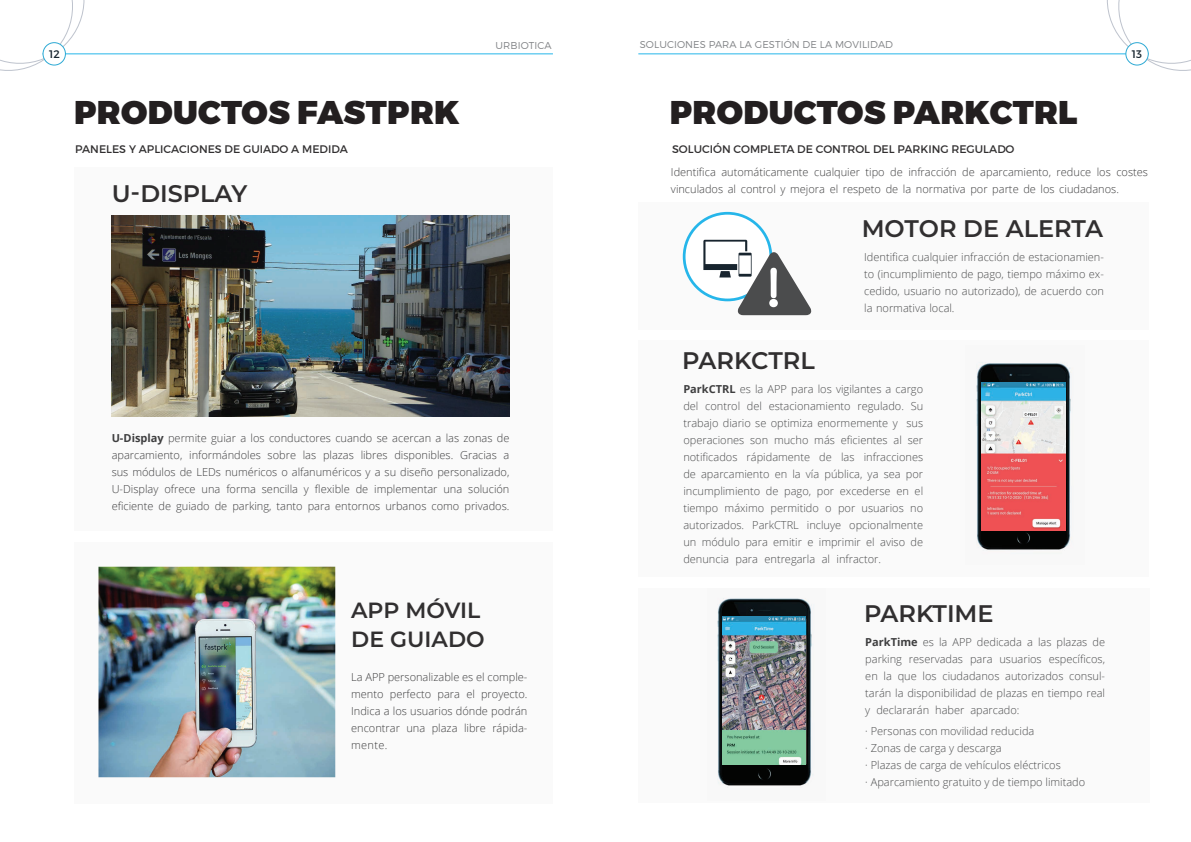
<style>
.page{position:relative;width:1191px;height:842px;background:#fff}
.page>*{position:absolute;margin:0;border:0;box-sizing:border-box;transform-origin:0 0}
.t1{font:600 56.1px "American Typewriter";color:#fff}
.t2{font:900 32.9px "Montserrat";letter-spacing:.01em;color:#231f20}
.t3{font:600 24px "Montserrat";color:#312f30}
.t4{font:600 22px "Montserrat";color:#312f30}
.t5{font:300 11px/17px "Open Sans";color:#4b4c4d;text-align:justify}
.t6{font:300 11px/17px "Open Sans";color:#3e3e3f;text-align:justify}
.t7{font:11px "Montserrat";color:#312f30}
.t8{font:11px "Montserrat";color:#17242e}
.t9{font:300 9.9px "Montserrat";letter-spacing:.01em;color:#808285}
.s1{font-weight:700}
.s2{font-weight:700;color:#3e3e3f}
</style>
<div class="page">
<div style="left:74px;top:167px;width:479px;height:363px;background:#fafafa"></div>
<div style="left:638px;top:588px;width:511px;height:215px;background:#fafafa"></div>
<div style="left:74px;top:542px;width:479px;height:261px;background:#fafafa"></div>
<div style="left:638px;top:340px;width:510px;height:237px;background:#fafafa"></div>
<div style="left:638px;top:203px;width:510px;height:127px;background:#fafafa"></div>
<div style="left:684px;top:213px;width:87px;height:87px;background:#fff;border-radius:50%"></div>
<div style="left:683px;top:212px;width:89px;height:89px;border:3px solid #26b6ea;border-radius:50%"></div>
<svg style="left:703px;top:240px;width:109px;height:75px"></svg>
<img style="left:112px;top:215px;width:397px;height:202px">
<svg style="left:1100px;top:0;width:91px;height:71px"></svg>
<hr style="left:638px;top:53px;width:510px;height:1px;background:#26b6ea">
<div style="left:1125px;top:43px;width:23px;height:22px;background:#fff;border-radius:50%"></div>
<div style="left:1125px;top:42px;width:23px;height:24px;border:1px solid #2ca9d4;border-radius:50%"></div>
<svg style="left:0;top:0;width:91px;height:71px"></svg>
<hr style="left:43px;top:53px;width:510px;height:1px;background:#26b6ea">
<div style="left:43px;top:43px;width:22px;height:22px;background:#fff;border-radius:50%"></div>
<div style="left:43px;top:42px;width:23px;height:24px;border:1px solid #2ca9d4;border-radius:50%"></div>
<img style="left:717px;top:598px;width:96px;height:188px">
<img style="left:722px;top:617px;width:84px;height:148px">
<img style="left:976px;top:362px;width:95px;height:188px">
<img style="left:982px;top:383px;width:83px;height:147px">
<img style="left:98px;top:567px;width:237px;height:210px">
<img style="left:202px;top:641px;width:31px;height:13px">
<p class="t8" style="left:49px;top:47px;width:12px">12</p>
<p class="t9" style="left:495px;top:39px;width:58px">URBIOTICA</p>
<p class="t9" style="left:640px;top:39px;width:255px">SOLUCIONES PARA LA GESTIÓN DE LA MOVILIDAD</p>
<p class="t8" style="left:1132px;top:47px;width:12px">13</p>
<h2 class="t2" style="left:74px;top:92px;width:387px">PRODUCTOS FASTPRK</h2>
<h2 class="t2" style="left:669px;top:92px;width:409px">PRODUCTOS PARKCTRL</h2>
<p class="t7" style="left:75px;top:142px;width:274px">PANELES Y APLICACIONES DE GUIADO A MEDIDA</p>
<p class="t7" style="left:672px;top:142px;width:344px">SOLUCIÓN COMPLETA DE CONTROL DEL PARKING REGULADO</p>
<h3 class="t3" style="left:112px;top:176px;width:137px">U-DISPLAY</h3>
<p class="t6" style="left:112px;top:429px;width:399px"><span class="s1">U-Display</span> permite guiar a los conductores cuando se acercan a las zonas de aparcamiento, informándoles sobre las plazas libres disponibles. Gracias a sus módulos de LEDs numéricos o alfanuméricos y a su diseño personalizado, U-Display ofrece una forma sencilla y flexible de implementar una solución eficiente de guiado de parking, tanto para entornos urbanos como privados.</p>
<p class="t6" style="left:671px;top:163px;width:478px">Identifica automáticamente cualquier tipo de infracción de aparcamiento, reduce los costes vinculados al control y mejora el respeto de la normativa por parte de los ciudadanos.</p>
<h1 class="t1" style="left:762px;top:245px;width:25px">!</h1>
<h3 class="t3" style="left:682px;top:343px;width:134px">PARKCTRL</h3>
<h3 class="t3" style="left:861px;top:212px;width:243px">MOTOR DE ALERTA</h3>
<p class="t5" style="left:864px;top:248px;width:241px">Identifica cualquier infracción de estacionamien&shy;to (incumplimiento de pago, tiempo máximo ex&shy;cedido, usuario no autorizado), de acuerdo con la normativa local.</p>
<p class="t5" style="left:683px;top:380px;width:241px"><span class="s2">ParkCTRL</span> es la APP para los vigilantes a cargo del control del estacionamiento regulado. Su trabajo diario se optimiza enormemente y sus operaciones son mucho más eficientes al ser notificados rápidamente de las infracciones de aparcamiento en la vía pública, ya sea por incumplimiento de pago, por excederse en el tiempo máximo permitido o por usuarios no autorizados. ParkCTRL incluye opcionalmente un módulo para emitir e imprimir el aviso de denuncia para entregarla al infractor.</p>
<h3 class="t4" style="left:351px;top:595px;width:131px">APP MÓVIL</h3>
<h3 class="t3" style="left:864px;top:596px;width:131px">PARKTIME</h3>
<h3 class="t4" style="left:351px;top:624px;width:135px">DE GUIADO</h3>
<p class="t5" style="left:865px;top:633px;width:241px"><span class="s2">ParkTime</span> es la APP dedicada a las plazas de parking reservadas para usuarios específicos, en la que los ciudadanos autorizados consul&shy;tarán la disponibilidad de plazas en tiempo real y declararán haber aparcado:</p>
<p class="t5" style="left:865px;top:722px;width:221px;text-align:left">· Personas con movilidad reducida<br>· Zonas de carga y descarga<br>· Plazas de carga de vehículos eléctricos<br>· Aparcamiento gratuito y de tiempo limitado</p>
<p class="t6" style="left:351px;top:668px;width:178px">La APP personalizable es el comple&shy;mento perfecto para el proyecto.<br>Indica a los usuarios dónde podrán encontrar una plaza libre rápida&shy;mente.</p>
</div>
